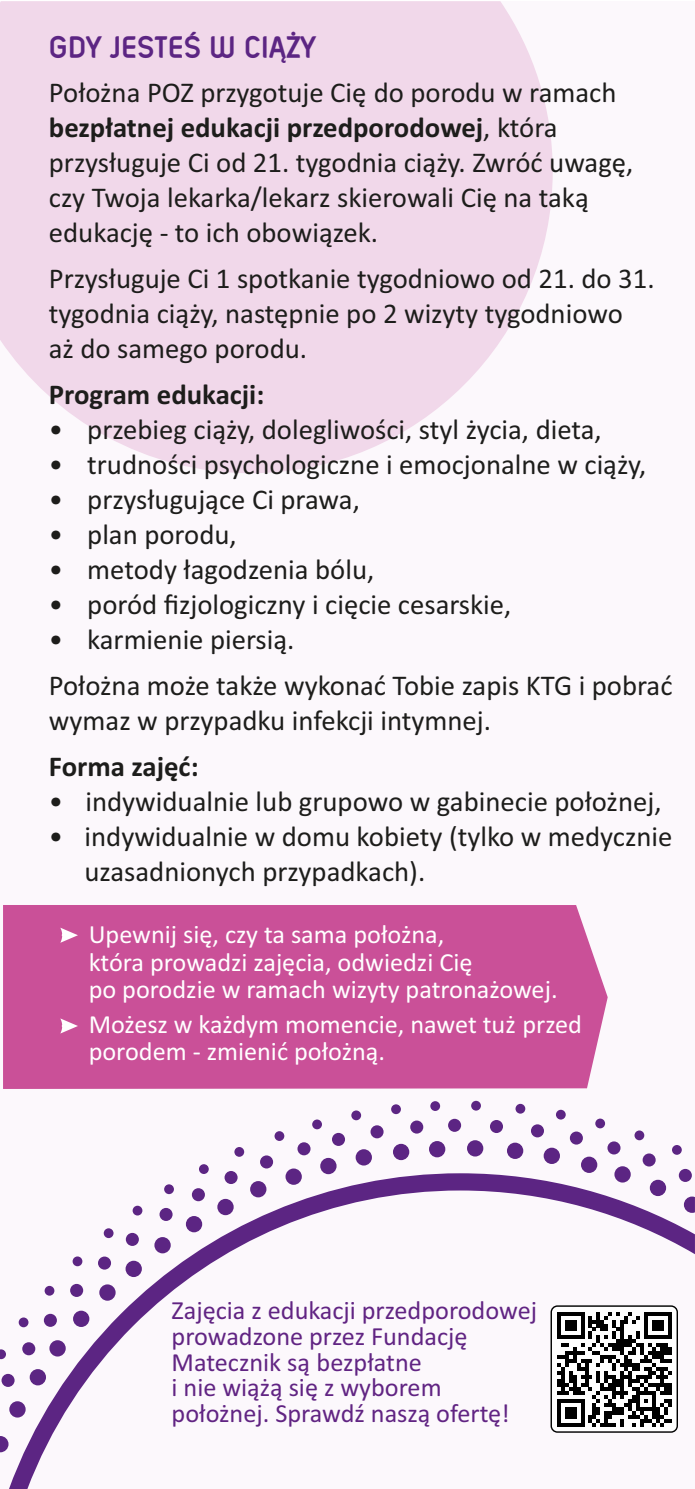
<style>
.page{position:relative;width:695px;height:1489px;background:#fff}
.page>*{position:absolute;margin:0;border:0;box-sizing:border-box;transform-origin:0 0}
.t1{font:700 33.75px "Layar Bahtera Doomsday Condensed";color:#5c2583}
.t2{font:28.75px/35px "Calibri";color:#1d1d1b}
.t3{font:700 28.75px "Calibri";color:#1d1d1b}
.t4{font:26.25px/27.2px "Calibri";color:#fff}
.t5{font:26.25px/25.8px "Calibri";color:#612483}
.s1{font-weight:700}
</style>
<div class="page">
<div style="left:0;top:1px;width:694px;height:1487px;background:#fcf8fc"></div>
<svg style="left:9px;top:1173px;width:685px;height:315px"></svg>
<svg style="left:0;top:1436px;width:9px;height:16px"></svg>
<div style="left:9px;top:1400px;width:17px;height:17px;background:#5c2583;border-radius:50%"></div>
<div style="left:30px;top:1368px;width:16px;height:17px;background:#5c2583;border-radius:50%"></div>
<div style="left:49px;top:1339px;width:17px;height:17px;background:#5c2583;border-radius:50%"></div>
<div style="left:73px;top:1310px;width:16px;height:16px;background:#5c2583;border-radius:50%"></div>
<div style="left:99px;top:1284px;width:17px;height:16px;background:#5c2583;border-radius:50%"></div>
<div style="left:125px;top:1260px;width:17px;height:16px;background:#5c2583;border-radius:50%"></div>
<div style="left:154px;top:1236px;width:17px;height:17px;background:#5c2583;border-radius:50%"></div>
<div style="left:186px;top:1215px;width:16px;height:17px;background:#5c2583;border-radius:50%"></div>
<div style="left:217px;top:1198px;width:17px;height:17px;background:#5c2583;border-radius:50%"></div>
<div style="left:250px;top:1180px;width:16px;height:17px;background:#5c2583;border-radius:50%"></div>
<div style="left:285px;top:1168px;width:17px;height:16px;background:#5c2583;border-radius:50%"></div>
<div style="left:320px;top:1157px;width:16px;height:17px;background:#5c2583;border-radius:50%"></div>
<div style="left:355px;top:1149px;width:17px;height:16px;background:#5c2583;border-radius:50%"></div>
<div style="left:393px;top:1143px;width:16px;height:17px;background:#5c2583;border-radius:50%"></div>
<div style="left:410px;top:1120px;width:13px;height:13px;background:#5c2583;border-radius:50%"></div>
<div style="left:448px;top:1118px;width:13px;height:13px;background:#5c2583;border-radius:50%"></div>
<div style="left:490px;top:1119px;width:13px;height:13px;background:#5c2583;border-radius:50%"></div>
<div style="left:569px;top:1131px;width:13px;height:13px;background:#5c2583;border-radius:50%"></div>
<div style="left:607px;top:1141px;width:13px;height:13px;background:#5c2583;border-radius:50%"></div>
<div style="left:642px;top:1153px;width:13px;height:13px;background:#5c2583;border-radius:50%"></div>
<div style="left:678px;top:1168px;width:13px;height:13px;background:#5c2583;border-radius:50%"></div>
<div style="left:2px;top:1373px;width:13px;height:13px;background:#5c2583;border-radius:50%"></div>
<div style="left:22px;top:1342px;width:13px;height:13px;background:#5c2583;border-radius:50%"></div>
<div style="left:44px;top:1313px;width:13px;height:13px;background:#5c2583;border-radius:50%"></div>
<div style="left:70px;top:1283px;width:13px;height:13px;background:#5c2583;border-radius:50%"></div>
<div style="left:98px;top:1256px;width:13px;height:13px;background:#5c2583;border-radius:50%"></div>
<div style="left:126px;top:1232px;width:13px;height:13px;background:#5c2583;border-radius:50%"></div>
<div style="left:159px;top:1207px;width:13px;height:13px;background:#5c2583;border-radius:50%"></div>
<div style="left:192px;top:1188px;width:13px;height:13px;background:#5c2583;border-radius:50%"></div>
<div style="left:224px;top:1170px;width:13px;height:13px;background:#5c2583;border-radius:50%"></div>
<div style="left:260px;top:1155px;width:13px;height:13px;background:#5c2583;border-radius:50%"></div>
<div style="left:297px;top:1142px;width:13px;height:13px;background:#5c2583;border-radius:50%"></div>
<div style="left:332px;top:1132px;width:13px;height:13px;background:#5c2583;border-radius:50%"></div>
<div style="left:312px;top:1119px;width:10px;height:10px;background:#5c2583;border-radius:50%"></div>
<div style="left:351px;top:1110px;width:10px;height:10px;background:#5c2583;border-radius:50%"></div>
<div style="left:391px;top:1104px;width:10px;height:10px;background:#5c2583;border-radius:50%"></div>
<div style="left:430px;top:1101px;width:10px;height:9px;background:#5c2583;border-radius:50%"></div>
<svg style="left:471px;top:1100px;width:10px;height:10px"></svg>
<div style="left:515px;top:1103px;width:10px;height:10px;background:#5c2583;border-radius:50%"></div>
<div style="left:556px;top:1109px;width:9px;height:10px;background:#5c2583;border-radius:50%"></div>
<div style="left:595px;top:1118px;width:10px;height:10px;background:#5c2583;border-radius:50%"></div>
<div style="left:634px;top:1130px;width:10px;height:10px;background:#5c2583;border-radius:50%"></div>
<div style="left:672px;top:1144px;width:9px;height:10px;background:#5c2583;border-radius:50%"></div>
<svg style="left:0;top:1349px;width:6px;height:9px"></svg>
<div style="left:19px;top:1317px;width:9px;height:10px;background:#5c2583;border-radius:50%"></div>
<div style="left:45px;top:1285px;width:9px;height:10px;background:#5c2583;border-radius:50%"></div>
<div style="left:73px;top:1256px;width:9px;height:10px;background:#5c2583;border-radius:50%"></div>
<div style="left:104px;top:1228px;width:9px;height:9px;background:#5c2583;border-radius:50%"></div>
<div style="left:133px;top:1205px;width:9px;height:10px;background:#5c2583;border-radius:50%"></div>
<div style="left:164px;top:1184px;width:10px;height:9px;background:#5c2583;border-radius:50%"></div>
<div style="left:199px;top:1164px;width:10px;height:9px;background:#5c2583;border-radius:50%"></div>
<svg style="left:234px;top:1146px;width:10px;height:10px"></svg>
<div style="left:274px;top:1131px;width:10px;height:9px;background:#5c2583;border-radius:50%"></div>
<div style="left:370px;top:1125px;width:13px;height:13px;background:#5c2583;border-radius:50%"></div>
<div style="left:531px;top:1124px;width:13px;height:13px;background:#5c2583;border-radius:50%"></div>
<div style="left:429px;top:1140px;width:16px;height:17px;background:#5c2583;border-radius:50%"></div>
<div style="left:467px;top:1140px;width:16px;height:16px;background:#5c2583;border-radius:50%"></div>
<div style="left:507px;top:1142px;width:16px;height:16px;background:#5c2583;border-radius:50%"></div>
<div style="left:543px;top:1147px;width:17px;height:16px;background:#5c2583;border-radius:50%"></div>
<div style="left:581px;top:1156px;width:16px;height:16px;background:#5c2583;border-radius:50%"></div>
<div style="left:614px;top:1166px;width:16px;height:16px;background:#5c2583;border-radius:50%"></div>
<div style="left:649px;top:1179px;width:17px;height:16px;background:#5c2583;border-radius:50%"></div>
<svg style="left:683px;top:1196px;width:11px;height:16px"></svg>
<svg style="left:0;top:1px;width:552px;height:472px;fill:#f1d8ea"></svg>
<svg style="left:550px;top:1305px;width:127px;height:127px"></svg>
<div style="left:3px;top:905px;width:604px;height:183px;background:#ca5098"></div>
<svg style="left:60px;top:927px;width:18px;height:15px"></svg>
<svg style="left:60px;top:1018px;width:18px;height:15px"></svg>
<p class="t1" style="left:49px;top:30px;width:268px">GDY JESTEŚ W CIĄŻY</p>
<p class="t2" style="left:49px;top:77px;width:585px">Położna POZ przygotuje Cię do porodu w ramach <span class="s1">bezpłatnej edukacji przedporodowej</span>, która przysługuje Ci od 21. tygodnia ciąży. Zwróć uwagę, czy Twoja lekarka/lekarz skierowali Cię na taką edukację - to ich obowiązek.</p>
<p class="t2" style="left:49px;top:263px;width:607px">Przysługuje Ci 1 spotkanie tygodniowo od 21. do 31. tygodnia ciąży, następnie po 2 wizyty tygodniowo aż do samego porodu.</p>
<p class="t3" style="left:49px;top:382px;width:217px">Program edukacji:</p>
<p class="t2" style="left:49px;top:414px;width:554px">• przebieg ciąży, dolegliwości, styl życia, dieta,</p>
<p class="t2" style="left:49px;top:449px;width:598px">• trudności psychologiczne i emocjonalne w ciąży,</p>
<p class="t2" style="left:49px;top:484px;width:312px">• przysługujące Ci prawa,</p>
<p class="t2" style="left:49px;top:519px;width:189px">• plan porodu,</p>
<p class="t2" style="left:49px;top:554px;width:327px">• metody łagodzenia bólu,</p>
<p class="t2" style="left:49px;top:589px;width:464px">• poród fizjologiczny i cięcie cesarskie,</p>
<p class="t2" style="left:49px;top:619px;width:625px;line-height:45.5px">• karmienie piersią.<br>Położna może także wykonać Tobie zapis KTG i pobrać</p>
<p class="t2" style="left:49px;top:705px;width:443px">wymaz w przypadku infekcji intymnej.</p>
<p class="t3" style="left:49px;top:754px;width:151px">Forma zajęć:</p>
<p class="t2" style="left:49px;top:786px;width:614px">• indywidualnie lub grupowo w gabinecie położnej,</p>
<p class="t2" style="left:84px;top:821px;width:589px;text-indent:-36px">• indywidualnie w domu kobiety (tylko w medycznie uzasadnionych przypadkach).</p>
<p class="t4" style="left:89px;top:923px;width:470px">Upewnij się, czy ta sama położna,<br>która prowadzi zajęcia, odwiedzi Cię<br>po porodzie w ramach wizyty patronażowej.</p>
<p class="t4" style="left:89px;top:1012px;width:494px">Możesz w każdym momencie, nawet tuż przed porodem - zmienić położną.</p>
<p class="t5" style="left:171px;top:1299px;width:367px">Zajęcia z edukacji przedporodowej prowadzone przez Fundację<br>Matecznik są bezpłatne<br>i nie wiążą się z wyborem położnej. Sprawdź naszą ofertę!</p>
</div>
